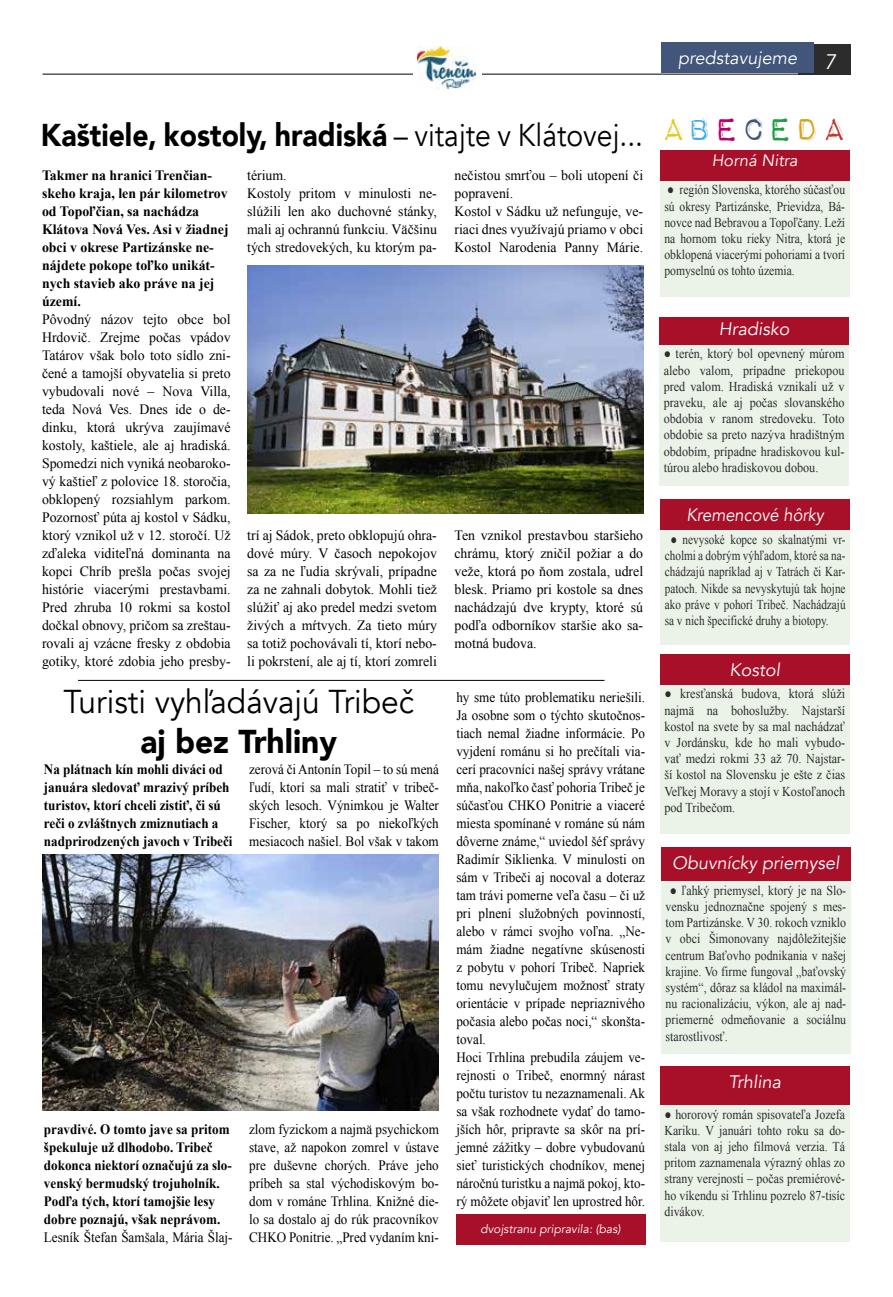
<style>
.page{position:relative;width:893px;height:1297px;background:#fff}
.page>*{position:absolute;margin:0;border:0;box-sizing:border-box;transform-origin:0 0}
.t1{font:42px "Impact Label Reversed";color:#deca24;scale:1.07 1}
.t2{font:33px "Avenir";color:#000;scale:.96 1}
.t3{font:900 33px "Avenir";color:#000;scale:.96 1}
.t4{font:900 31.5px "Avenir";color:#000;scale:.9 1}
.t5{font:21px "Avenir";color:#fff}
.t6{font:18px "Avenir";color:#fff}
.t7{font:18px "Avenir";color:#fff;scale:.92 1}
.t8{font:16.5px "Avenir";color:#fff}
.t9{font:14.25px/18px "Times New Roman";color:#000;text-align:justify;scale:.92 1}
.t10{font:14.25px/18px "Times New Roman";color:#000;text-align:justify}
.t11{font:700 14.25px/18px "Times New Roman";color:#000;scale:.92 1}
.t12{font:700 14.25px/18px "Times New Roman";color:#000}
.t13{font:13.5px/16.2px "Times New Roman";color:#2c2c2c;text-align:justify;scale:.88 1}
.t14{font:13.5px/16.2px "Times New Roman";color:#2c2c2c;text-align:justify;scale:.9 1}
.t15{font:13.5px/16.2px "Times New Roman";color:#2c2c2c;text-align:justify;scale:.83 1}
.t16{font:13.5px/16.2px "Times New Roman";color:#2c2c2c;text-align:justify;scale:.86 1}
.t17{font:12px "Avenir";color:#fff}
.s1{font-weight:400}
.s2{color:#44aae9}
.s3{color:#b8006d}
.s4{color:#41567a}
.s5{color:#239c45}
.s6{color:#d2a61e}
.s7{color:#b73a30}
</style>
<div class="page">
<hr style="left:43px;top:74px;width:807px;height:1px;background:#000">
<div style="left:798px;top:44px;width:52px;height:31px;background:#2c2c2c"></div>
<div style="left:414px;top:44px;width:68px;height:47px;background:#fff"></div>
<img style="left:418px;top:47px;width:58px;height:42px">
<div style="left:660px;top:173px;width:189px;height:124px;background:#ebf2e8"></div>
<div style="left:660px;top:150px;width:189px;height:30px;background:#a81029"></div>
<div style="left:659px;top:340px;width:190px;height:146px;background:#ebf2e8"></div>
<div style="left:659px;top:317px;width:190px;height:27px;background:#a81029"></div>
<div style="left:661px;top:523px;width:189px;height:122px;background:#ebf2e8"></div>
<div style="left:661px;top:499px;width:189px;height:31px;background:#a81029"></div>
<div style="left:660px;top:678px;width:189px;height:155px;background:#ebf2e8"></div>
<div style="left:660px;top:654px;width:189px;height:30px;background:#a81029"></div>
<div style="left:661px;top:871px;width:189px;height:182px;background:#ebf2e8"></div>
<div style="left:661px;top:847px;width:189px;height:34px;background:#a81029"></div>
<div style="left:456px;top:1214px;width:189px;height:31px;background:#a81029"></div>
<div style="left:660px;top:1073px;width:189px;height:169px;background:#ebf2e8"></div>
<div style="left:660px;top:1067px;width:189px;height:38px;background:#a81029"></div>
<hr style="left:78px;top:680px;width:527px;height:1px;background:#000">
<img style="left:248px;top:266px;width:395px;height:247px">
<div style="left:661px;top:43px;width:153px;height:30px;background:#41567a"></div>
<img style="left:43px;top:855px;width:395px;height:256px">
<p class="t6" style="left:678px;top:47px;width:123px">predstavujeme</p>
<h3 class="t5" style="left:824px;top:49px;width:16px">7</h3>
<h3 class="t4" style="left:41px;top:108px;width:671px">Kaštiele, kostoly, hradiská <span class="s1">– vitajte v Klátovej...</span></h3>
<p class="t10" style="left:454px;top:166px;width:190px;text-align:left">nečistou smrťou – boli utopení či popravení.<br>Kostol v Sádku už nefunguje, ve&shy;riaci dnes využívajú priamo v obci<br>Kostol Narodenia Panny Márie.</p>
<p class="t12" style="left:42px;top:166px;width:188px">Takmer na hranici Trenčian&shy;skeho kraja, len pár kilometrov od Topoľčian, sa nachádza<br>Klátova Nová Ves. Asi v žiadnej obci v okrese Partizánske ne&shy;nájdete pokope toľko unikát&shy;nych stavieb ako práve na jej území.</p>
<p class="t10" style="left:42px;top:310px;width:190px">Pôvodný názov tejto obce bol Hrdovič. Zrejme počas vpádov Tatárov však bolo toto sídlo zni&shy;čené a tamojší obyvatelia si preto vybudovali nové – Nova Villa, teda Nová Ves. Dnes ide o de&shy;dinku, ktorá ukrýva zaujímavé kostoly, kaštiele, ale aj hradiská.<br>Spomedzi nich vyniká neobaroko&shy;vý kaštieľ z polovice 18. storočia, obklopený rozsiahlym parkom.<br>Pozornosť púta aj kostol v Sádku, ktorý vznikol už v 12. storočí. Už zďaleka viditeľná dominanta na kopci Chríb prešla počas svojej histórie viacerými prestavbami.<br>Pred zhruba 10 rokmi sa kostol dočkal obnovy, pričom sa zreštau&shy;rovali aj vzácne fresky z obdobia gotiky, ktoré zdobia jeho presby-</p>
<p class="t10" style="left:247px;top:166px;width:191px;text-align:left">térium.<br>Kostoly pritom v minulosti ne&shy;slúžili len ako duchovné stánky, mali aj ochrannú funkciu. Väčšinu tých stredovekých, ku ktorým pa-</p>
<p class="t10" style="left:247px;top:526px;width:191px">trí aj Sádok, preto obklopujú ohra&shy;dové múry. V časoch nepokojov sa za ne ľudia skrývali, prípadne za ne zahnali dobytok. Mohli tiež slúžiť aj ako predel medzi svetom živých a mŕtvych. Za tieto múry sa totiž pochovávali tí, ktorí nebo&shy;li pokrstení, ale aj tí, ktorí zomreli</p>
<p class="t10" style="left:454px;top:526px;width:190px">Ten vznikol prestavbou staršieho chrámu, ktorý zničil požiar a do veže, ktorá po ňom zostala, udrel blesk. Priamo pri kostole sa dnes nachádzajú dve krypty, ktoré sú podľa odborníkov staršie ako sa&shy;motná budova.</p>
<h2 class="t2" style="left:63px;top:682px;width:367px">Turisti vyhľadávajú Tribeč</h2>
<h2 class="t3" style="left:140px;top:713px;width:206px">aj bez Trhliny</h2>
<p class="t11" style="left:44px;top:760px;width:207px">Na plátnach kín mohli diváci od januára sledovať mrazivý príbeh turistov, ktorí chceli zistiť, či sú reči o zvláštnych zmiznutiach a nadprirodzených javoch v Tribeči</p>
<p class="t9" style="left:249px;top:760px;width:208px">zerová či Antonín Topil – to sú mená ľudí, ktorí sa mali stratiť v tribeč&shy;ských lesoch. Výnimkou je Walter Fischer, ktorý sa po niekoľkých mesiacoch našiel. Bol však v takom</p>
<p class="t11" style="left:44px;top:1120px;width:206px">pravdivé. O tomto jave sa pritom špekuluje už dlhodobo. Tribeč dokonca niektorí označujú za slo&shy;venský bermudský trojuholník.<br>Podľa tých, ktorí tamojšie lesy dobre poznajú, však neprávom.</p>
<p class="t9" style="left:44px;top:1228px;width:207px">Lesník Štefan Šamšala, Mária Šlaj-</p>
<p class="t9" style="left:249px;top:1120px;width:208px">zlom fyzickom a najmä psychickom stave, až napokon zomrel v ústave pre duševne chorých. Práve jeho príbeh sa stal východiskovým bo&shy;dom v románe Trhlina. Knižné die&shy;lo sa dostalo aj do rúk pracovníkov CHKO Ponitrie. „Pred vydaním kni-</p>
<p class="t9" style="left:456px;top:688px;width:207px;text-align:left">hy sme túto problematiku neriešili.<br>Ja osobne som o týchto skutočnos&shy;tiach nemal žiadne informácie. Po vyjdení románu si ho prečítali via&shy;cerí pracovníci našej správy vrátane mňa, nakoľko časť pohoria Tribeč je súčasťou CHKO Ponitrie a viaceré miesta spomínané v románe sú nám dôverne známe,“ uviedol šéf správy Radimír Siklienka. V minulosti on sám v Tribeči aj nocoval a doteraz tam trávi pomerne veľa času – či už pri plnení služobných povinností, alebo v rámci svojho voľna. „Ne&shy;mám žiadne negatívne skúsenosti z pobytu v pohorí Tribeč. Napriek tomu nevylučujem možnosť straty orientácie v prípade nepriaznivého počasia alebo počas noci,“ skonšta&shy;toval.<br>Hoci Trhlina prebudila záujem ve&shy;rejnosti o Tribeč, enormný nárast počtu turistov tu nezaznamenali. Ak sa však rozhodnete vydať do tamo&shy;jších hôr, pripravte sa skôr na prí&shy;jemné zážitky – dobre vybudovanú sieť turistických chodníkov, menej náročnú turistku a najmä pokoj, kto&shy;rý môžete objaviť len uprostred hôr.</p>
<p class="t17" style="left:480px;top:1222px;width:144px">dvojstranu pripravila: (bas)</p>
<h1 class="t1" style="left:660px;top:108px;width:176px">A<span class="s2">B</span><span class="s3">E</span><span class="s4">C</span><span class="s5">E</span><span class="s6">D</span><span class="s7">A</span></h1>
<p class="t8" style="left:712px;top:151px;width:90px">Horná Nitra</p>
<p class="t16" style="left:664px;top:182px;width:212px">● región Slovenska, ktorého súčasťou sú okresy Partizánske, Prievidza, Bá&shy;novce nad Bebravou a Topoľčany. Leží na hornom toku rieky Nitra, ktorá je obklopená viacerými pohoriami a tvorí pomyselnú os tohto územia.</p>
<p class="t6" style="left:719px;top:318px;width:75px">Hradisko</p>
<p class="t14" style="left:664px;top:346px;width:202px">● terén, ktorý bol opevnený múrom alebo valom, prípadne priekopou pred valom. Hradiská vznikali už v praveku, ale aj počas slovanského obdobia v ranom stredoveku. Toto obdobie sa preto nazýva hradištným obdobím, prípadne hradiskovou kul&shy;túrou alebo hradiskovou dobou.</p>
<p class="t7" style="left:686px;top:504px;width:154px">Kremencové hôrky</p>
<p class="t15" style="left:665px;top:531px;width:219px;text-indent:5px">● nevysoké kopce so skalnatými vr&shy;cholmi a dobrým výhľadom, ktoré sa na&shy;chádzajú napríklad aj v Tatrách či Kar&shy;patoch. Nikde sa nevyskytujú tak hojne ako práve v pohorí Tribeč. Nachádzajú sa v nich špecifické druhy a biotopy.</p>
<p class="t6" style="left:729px;top:659px;width:55px">Kostol</p>
<p class="t14" style="left:664px;top:685px;width:202px">● kresťanská budova, ktorá slúži najmä na bohoslužby. Najstarší kostol na svete by sa mal nachádzať v Jordánsku, kde ho mali vybudo&shy;vať medzi rokmi 33 až 70. Najstar&shy;ší kostol na Slovensku je ešte z čias Veľkej Moravy a stojí v Kostoľanoch pod Tribečom.</p>
<p class="t6" style="left:672px;top:852px;width:172px">Obuvnícky priemysel</p>
<p class="t13" style="left:665px;top:882px;width:207px;text-indent:4px">● ľahký priemysel, ktorý je na Slo&shy;vensku jednoznačne spojený s mes&shy;tom Partizánske. V 30. rokoch vzniklo v obci Šimonovany najdôležitejšie centrum Baťovho podnikania v našej krajine. Vo firme fungoval „baťovský systém“, dôraz sa kládol na maximál&shy;nu racionalizáciu, výkon, ale aj nad&shy;priemerné odmeňovanie a sociálnu starostlivosť.</p>
<p class="t6" style="left:728px;top:1071px;width:57px">Trhlina</p>
<p class="t13" style="left:664px;top:1106px;width:207px">● hororový román spisovateľa Jozefa Kariku. V januári tohto roku sa do&shy;stala von aj jeho filmová verzia. Tá pritom zaznamenala výrazný ohlas zo strany verejnosti – počas premiérové&shy;ho víkendu si Trhlinu pozrelo 87-tisíc divákov.</p>
</div>
